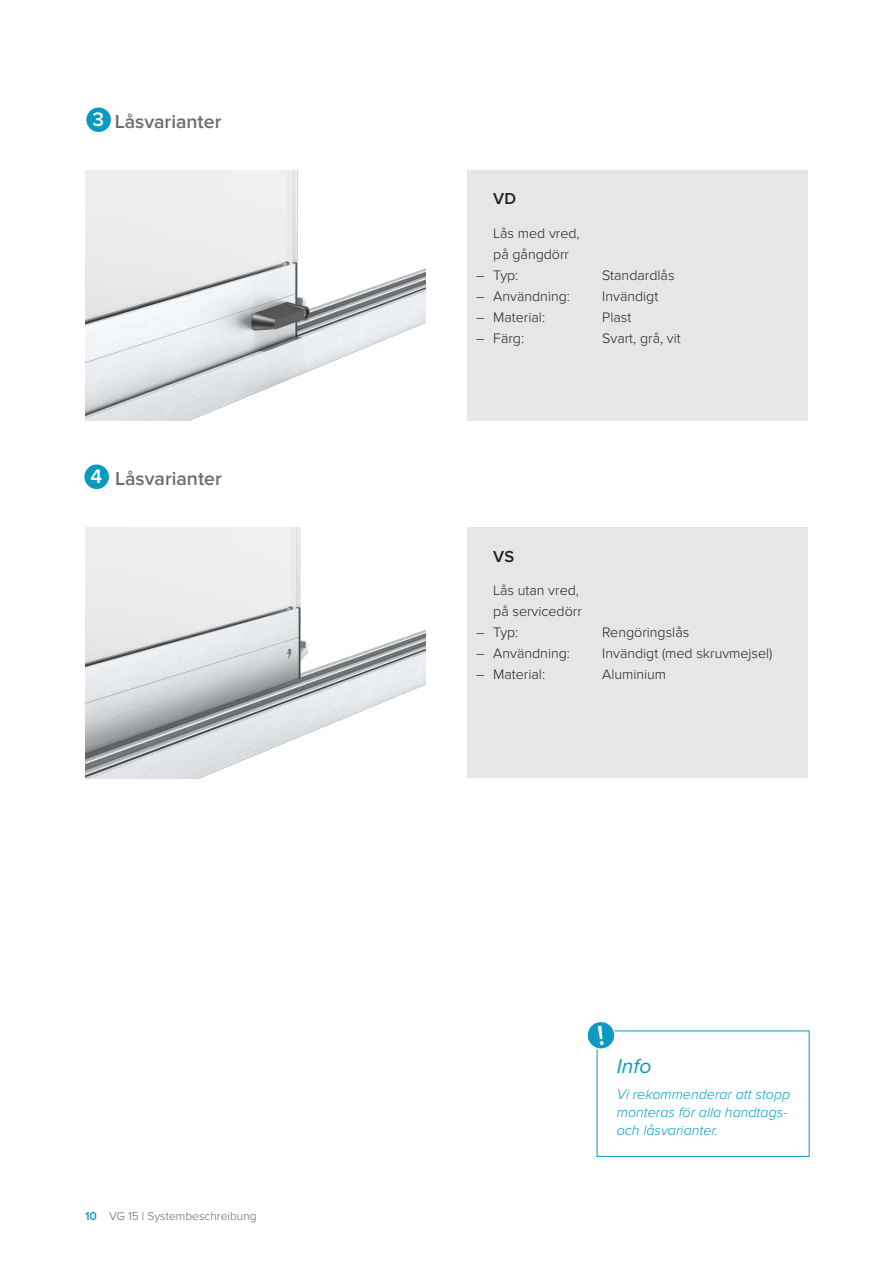
<style>
.page{position:relative;width:893px;height:1263px;background:#fff}
.page>*{position:absolute;margin:0;border:0;box-sizing:border-box;transform-origin:0 0}
.t1{font:italic 21px "Proxima Nova";color:#0a9ac2}
.Titel_3_11_Pt_Grau{font:600 20.25px "Proxima Nova";color:#fff}
.Titel_3_11_Pt_Grau-2{font:600 19.5px "Proxima Nova";color:#6c6d70}
.Titel_4_11_Pt_Weiss{font:600 16.5px "Proxima Nova";color:#231f20}
.Aufzählung_9_5_Pt_We{font:300 14.25px/21px "Proxima Nova";color:#231f20}
.t2{font:italic 300 14.25px/18px "Proxima Nova";color:#0a9ac2}
.t3{font:300 12px "Proxima Nova";color:#6a6765}
.s1{font-weight:600;color:#0a9ac2}
</style>
<div class="page">
<img style="left:85px;top:527px;width:340px;height:251px">
<img style="left:85px;top:170px;width:340px;height:251px">
<div style="left:86px;top:107px;width:25px;height:26px;background:#0a9ac2;border-radius:50%"></div>
<div style="left:85px;top:107px;width:27px;height:26px;border:1px solid #fff;border-radius:50%"></div>
<div style="left:84px;top:464px;width:25px;height:25px;background:#0a9ac2;border-radius:50%"></div>
<div style="left:84px;top:464px;width:26px;height:26px;border:1px solid #fff;border-radius:50%"></div>
<div style="left:468px;top:170px;width:340px;height:251px;background:#e5e6e8"></div>
<div style="left:468px;top:527px;width:340px;height:251px;background:#e5e6e8"></div>
<div style="left:597px;top:1031px;width:212px;height:126px;border:1px solid #0a9ac2"></div>
<svg style="left:587px;top:1022px;width:28px;height:28px"></svg>
<p class="Titel_3_11_Pt_Grau" style="left:93px;top:108px;width:13px">3</p>
<p class="Titel_3_11_Pt_Grau-2" style="left:115px;top:110px;width:108px">Låsvarianter</p>
<p class="Titel_3_11_Pt_Grau" style="left:91px;top:465px;width:13px">4</p>
<p class="Titel_3_11_Pt_Grau-2" style="left:115px;top:467px;width:108px">Låsvarianter</p>
<p class="t3" style="left:85px;top:1208px;width:173px"><span class="s1">10</span> VG 15 | Systembeschreibung</p>
<p class="Titel_4_11_Pt_Weiss" style="left:493px;top:189px;width:24px">VD</p>
<p class="Aufzählung_9_5_Pt_We" style="left:493px;top:223px;width:88px">Lås med vred, på gångdörr</p>
<p class="Aufzählung_9_5_Pt_We" style="left:476px;top:265px;width:44px">― Typ:</p>
<p class="Aufzählung_9_5_Pt_We" style="left:602px;top:265px;width:74px">Standardlås</p>
<p class="Aufzählung_9_5_Pt_We" style="left:476px;top:286px;width:95px">― Användning:</p>
<p class="Aufzählung_9_5_Pt_We" style="left:602px;top:286px;width:58px">Invändigt</p>
<p class="Aufzählung_9_5_Pt_We" style="left:476px;top:307px;width:70px">― Material:</p>
<p class="Aufzählung_9_5_Pt_We" style="left:602px;top:307px;width:31px">Plast</p>
<p class="Aufzählung_9_5_Pt_We" style="left:476px;top:328px;width:49px">― Färg:</p>
<p class="Aufzählung_9_5_Pt_We" style="left:602px;top:328px;width:80px">Svart, grå, vit</p>
<p class="Titel_4_11_Pt_Weiss" style="left:493px;top:547px;width:22px">VS</p>
<p class="Aufzählung_9_5_Pt_We" style="left:493px;top:580px;width:90px">Lås utan vred, på servicedörr</p>
<p class="Aufzählung_9_5_Pt_We" style="left:476px;top:622px;width:44px">― Typ:</p>
<p class="Aufzählung_9_5_Pt_We" style="left:602px;top:622px;width:89px">Rengöringslås</p>
<p class="Aufzählung_9_5_Pt_We" style="left:476px;top:643px;width:95px">― Användning:</p>
<p class="Aufzählung_9_5_Pt_We" style="left:602px;top:643px;width:172px">Invändigt (med skruvmejsel)</p>
<p class="Aufzählung_9_5_Pt_We" style="left:476px;top:664px;width:70px">― Material:</p>
<p class="Aufzählung_9_5_Pt_We" style="left:602px;top:664px;width:65px">Aluminium</p>
<p class="t1" style="left:617px;top:1050px;width:36px">Info</p>
<p class="t2" style="left:617px;top:1084px;width:175px">Vi rekommenderar att stopp monteras för alla handtags&shy;och låsvarianter.</p>
</div>
